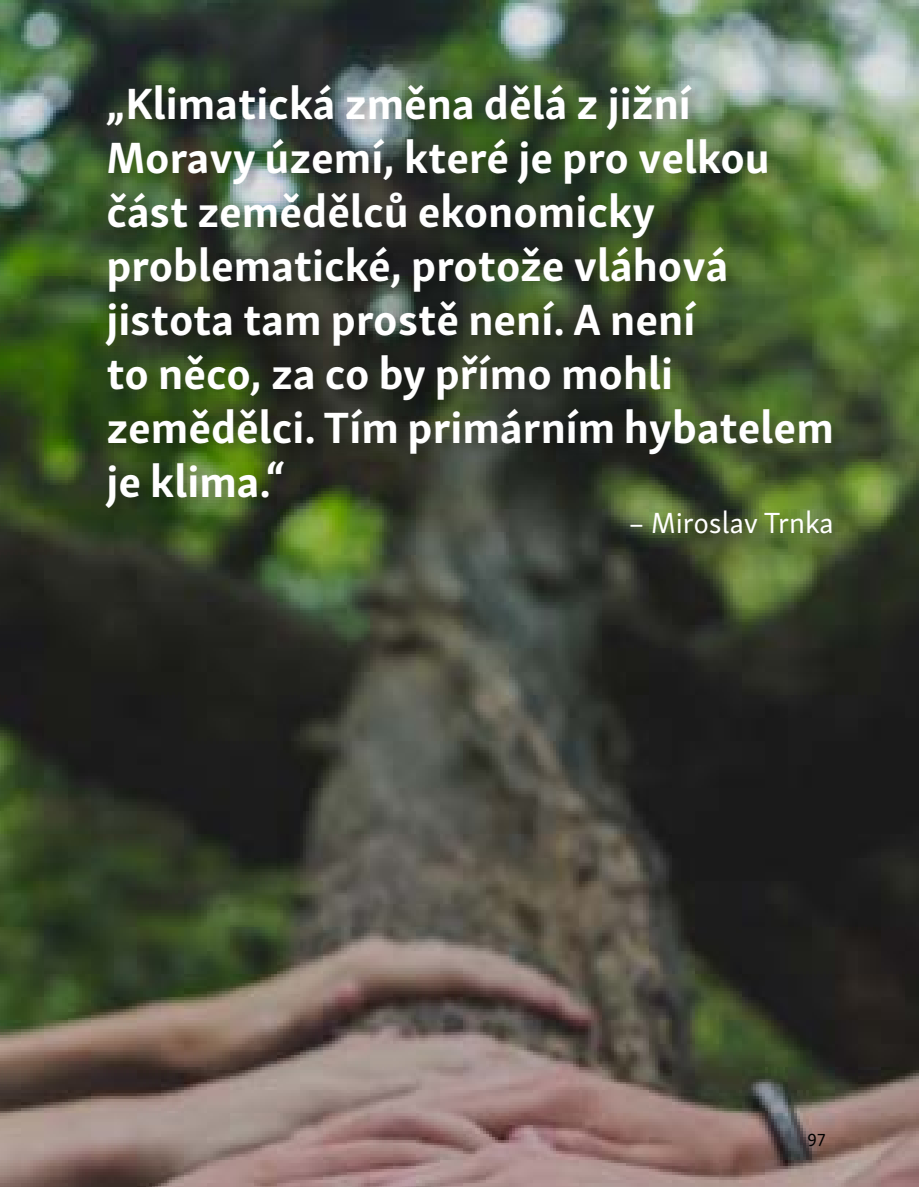
<style>
.page{position:relative;width:919px;height:1187px;background:#fff}
.page>*{position:absolute;margin:0;border:0;box-sizing:border-box;transform-origin:0 0}
.t1{font:700 45px/54px "Skolar Sans Latn";color:#fff}
.t2{font:30px "Skolar Sans Latn";color:#fff}
.t3{font:18px "Skolar Sans Latn";color:#000}
</style>
<div class="page">
<img style="left:0;top:0;width:918px;height:1186px">
<div style="left:104px;top:83px;width:741px;height:464px;background:#000;opacity:.25"></div>
<p class="t1" style="left:106px;top:72px;width:729px">„Klimatická změna dělá z jižní<br>Moravy území, které je pro velkou část zemědělců ekonomicky problematické, protože vláhová jistota tam prostě není. A není<br>to něco, za co by přímo mohli zemědělci. Tím primárním hybatelem je klima.“</p>
<p class="t2" style="left:628px;top:500px;width:207px">– Miroslav Trnka</p>
<p class="t3" style="left:807px;top:1126px;width:19px">97</p>
</div>
